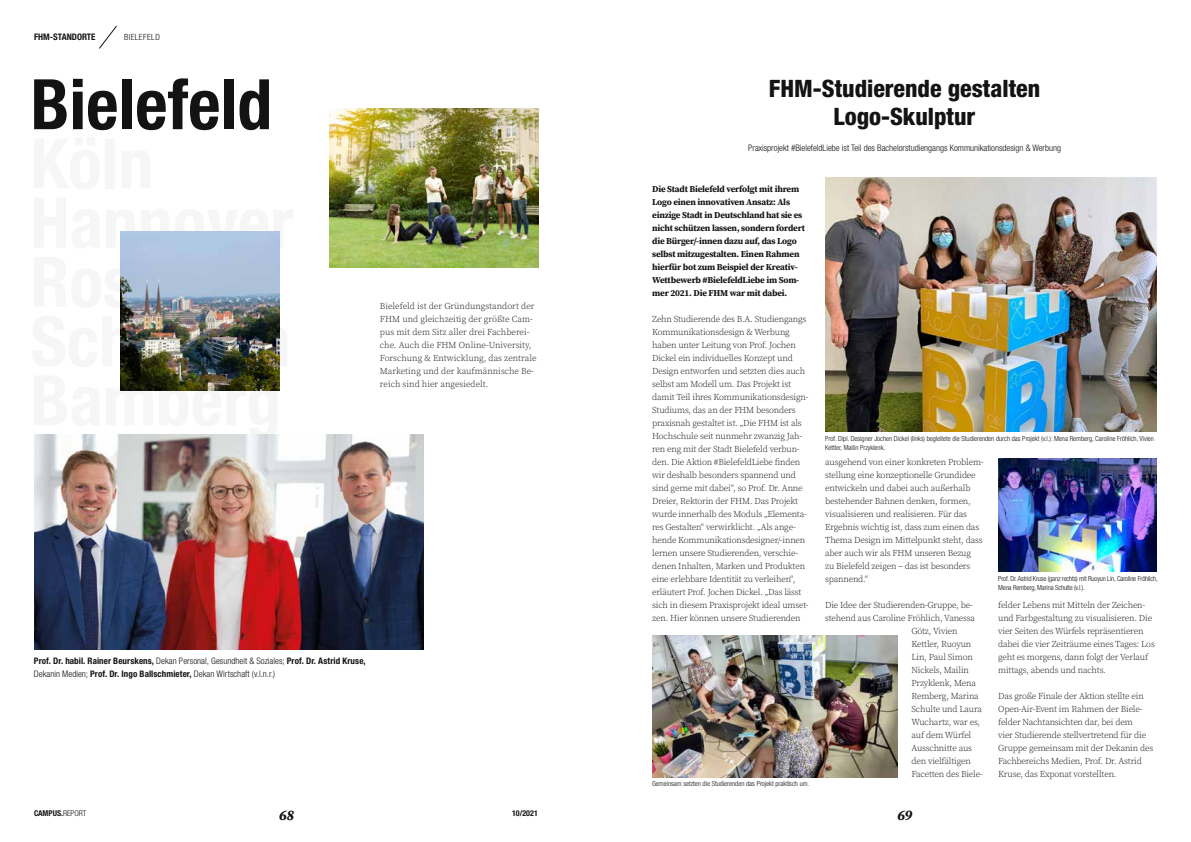
<style>
.page{position:relative;width:1191px;height:842px;background:#fff}
.page>*{position:absolute;margin:0;border:0;box-sizing:border-box;transform-origin:0 0}
.t1{font:700 condensed 69.8px "Helvetica Neue LT Std";color:#131313}
.t2{font:800 condensed 24px/28px "Helvetica Neue LT Std";color:#131313;text-align:center}
.t3{font:italic 900 14px "Source Serif Pro";color:#131313}
.t4{font:300 9px/13px "Source Serif Pro";letter-spacing:-.02em;color:#131313}
.t5{font:700 9px/13px "Source Serif Pro";letter-spacing:-.02em;color:#131313}
.t6{font:300 9px/13px "Source Serif Pro";color:#131313}
.t7{font:700 condensed 9px/13px "Helvetica Neue LT Std";letter-spacing:.01em;color:#131313}
.t8{font:300 condensed 9px "Helvetica Neue LT Std";color:#131313}
.t9{font:300 condensed 8.5px "Helvetica Neue LT Std";letter-spacing:.045em;color:#131313}
.t10{font:700 condensed 8px "Helvetica Neue LT Std";color:#131313}
.t11{font:300 condensed 7px/9px "Helvetica Neue LT Std";color:#131313}
.t12{font:300 condensed 7px/9px "Helvetica Neue LT Std";letter-spacing:-.02em;color:#131313}
.s1{font-weight:300}
</style>
<div class="page">
<img style="left:329px;top:108px;width:210px;height:159px">
<img style="left:34px;top:434px;width:389px;height:216px">
<img style="left:120px;top:232px;width:159px;height:158px">
<img style="left:825px;top:177px;width:332px;height:254px">
<img style="left:652px;top:635px;width:245px;height:143px">
<img style="left:998px;top:459px;width:159px;height:113px">
<svg style="left:99px;top:26px;width:18px;height:23px"></svg>
<p class="t7" style="left:34px;top:31px;width:63px">FHM-STANDORTE</p>
<p class="t9" style="left:124px;top:32px;width:37px">BIELEFELD</p>
<h1 class="t1" style="left:31px;top:63px;width:243px">Bielefeld</h1>
<p class="t6" style="left:380px;top:300px;width:158px">Bielefeld ist der Gründungstandort der FHM und gleichzeitig der größte Cam&shy;pus mit dem Sitz aller drei Fachberei&shy;che. Auch die FHM Online-University, Forschung &amp; Entwicklung, das zentrale Marketing und der kaufmännische Be&shy;reich sind hier angesiedelt.</p>
<p class="t7" style="left:34px;top:654px;width:333px">Prof. Dr. habil. Rainer Beurskens, <span class="s1">Dekan Personal, Gesundheit &amp; Soziales;</span> Prof. Dr. Astrid Kruse,<br><span class="s1">Dekanin Medien;</span> Prof. Dr. Ingo Ballschmieter, <span class="s1">Dekan Wirtschaft (v.l.n.r.)</span></p>
<h2 class="t2" style="left:769px;top:74px;width:273px">FHM-Studierende gestalten<br>Logo-Skulptur</h2>
<p class="t8" style="left:748px;top:142px;width:314px">Praxisprojekt #BielefeldLiebe ist Teil des Bachelorstudiengangs Kommunikationsdesign &amp; Werbung</p>
<p class="t5" style="left:652px;top:182px;width:154px">Die Stadt Bielefeld verfolgt mit ihrem Logo einen innovativen Ansatz: Als einzige Stadt in Deutschland hat sie es nicht schützen lassen, sondern fordert die Bürger/-innen dazu auf, das Logo selbst mitzugestalten. Einen Rahmen hierfür bot zum Beispiel der Kreativ-Wettbewerb #BielefeldLiebe im Som&shy;mer 2021. Die FHM war mit dabei.</p>
<p class="t4" style="left:652px;top:313px;width:158px">Zehn Studierende des B.A. Studiengangs Kommunikationsdesign &amp; Werbung haben unter Leitung von Prof. Jochen Dickel ein individuelles Konzept und Design entworfen und setzten dies auch selbst am Modell um. Das Projekt ist damit Teil ihres Kommunikationsdesign-Studiums, das an der FHM besonders praxisnah gestaltet ist. „Die FHM ist als Hochschule seit nunmehr zwanzig Jah&shy;ren eng mit der Stadt Bielefeld verbun&shy;den. Die Aktion #BielefeldLiebe finden wir deshalb besonders spannend und sind gerne mit dabei“, so Prof. Dr. Anne Dreier, Rektorin der FHM. Das Projekt wurde innerhalb des Moduls „Elementa&shy;res Gestalten“ verwirklicht. „Als ange&shy;hende Kommunikationsdesigner/-innen lernen unsere Studierenden, verschie&shy;denen Inhalten, Marken und Produkten eine erlebbare Identität zu verleihen“, erläutert Prof. Jochen Dickel. „Das lässt sich in diesem Praxisprojekt ideal umset&shy;zen. Hier können unsere Studierenden</p>
<p class="t11" style="left:652px;top:779px;width:159px">Gemeinsam setzten die Studierenden das Projekt praktisch um.</p>
<p class="t11" style="left:825px;top:434px;width:330px">Prof. Dipl. Designer Jochen Dickel (links) begleitete die Studierenden durch das Projekt (v.l.): Mena Remberg, Caroline Fröhlich, Vivien<br>Kettler, Mailin Przyklenk.</p>
<p class="t4" style="left:825px;top:455px;width:160px">ausgehend von einer konkreten Problem&shy;stellung eine konzeptionelle Grundidee entwickeln und dabei auch außerhalb bestehender Bahnen denken, formen, visualisieren und realisieren. Für das Ergebnis wichtig ist, dass zum einen das Thema Design im Mittelpunkt steht, dass aber auch wir als FHM unseren Bezug<br>zu Bielefeld zeigen – das ist besonders spannend.“</p>
<p class="t4" style="left:825px;top:598px;width:149px">Die Idee der Studierenden-Gruppe, be-</p>
<p class="t4" style="left:825px;top:611px;width:151px">stehend aus Caroline Fröhlich, Vanessa</p>
<p class="t4" style="left:911px;top:624px;width:48px">Götz, Vivien</p>
<p class="t4" style="left:911px;top:637px;width:61px">Kettler, Ruoyun</p>
<p class="t4" style="left:911px;top:650px;width:63px">Lin, Paul Simon</p>
<p class="t4" style="left:911px;top:663px;width:59px">Nickels, Mailin</p>
<p class="t4" style="left:911px;top:676px;width:66px">Przyklenk, Mena</p>
<p class="t4" style="left:911px;top:689px;width:69px">Remberg, Marina</p>
<p class="t4" style="left:911px;top:702px;width:72px">Schulte und Laura</p>
<p class="t4" style="left:911px;top:715px;width:70px">Wuchartz, war es,</p>
<p class="t4" style="left:911px;top:728px;width:61px">auf dem Würfel</p>
<p class="t4" style="left:911px;top:741px;width:62px">Ausschnitte aus</p>
<p class="t4" style="left:911px;top:754px;width:61px">den vielfältigen</p>
<p class="t4" style="left:911px;top:767px;width:73px">Facetten des Biele-</p>
<p class="t12" style="left:998px;top:574px;width:161px">Prof. Dr. Astrid Kruse (ganz rechts) mit Ruoyun Lin, Caroline Fröhlich,<br>Mena Remberg, Marina Schulte (v.l.).</p>
<p class="t4" style="left:998px;top:598px;width:158px">felder Lebens mit Mitteln der Zeichen&shy;und Farbgestaltung zu visualisieren. Die vier Seiten des Würfels repräsentieren dabei die vier Zeiträume eines Tages: Los geht es morgens, dann folgt der Verlauf mittags, abends und nachts.</p>
<p class="t4" style="left:998px;top:689px;width:157px">Das große Finale der Aktion stellte ein Open-Air-Event im Rahmen der Biele&shy;felder Nachtansichten dar, bei dem<br>vier Studierende stellvertretend für die Gruppe gemeinsam mit der Dekanin des Fachbereichs Medien, Prof. Dr. Astrid Kruse, das Exponat vorstellten.</p>
<p class="t10" style="left:34px;top:809px;width:54px">CAMPUS.<span class="s1">REPORT</span></p>
<h3 class="t3" style="left:279px;top:805px;width:17px">68</h3>
<p class="t10" style="left:512px;top:809px;width:27px">10/2021</p>
<h3 class="t3" style="left:897px;top:805px;width:17px">69</h3>
</div>
